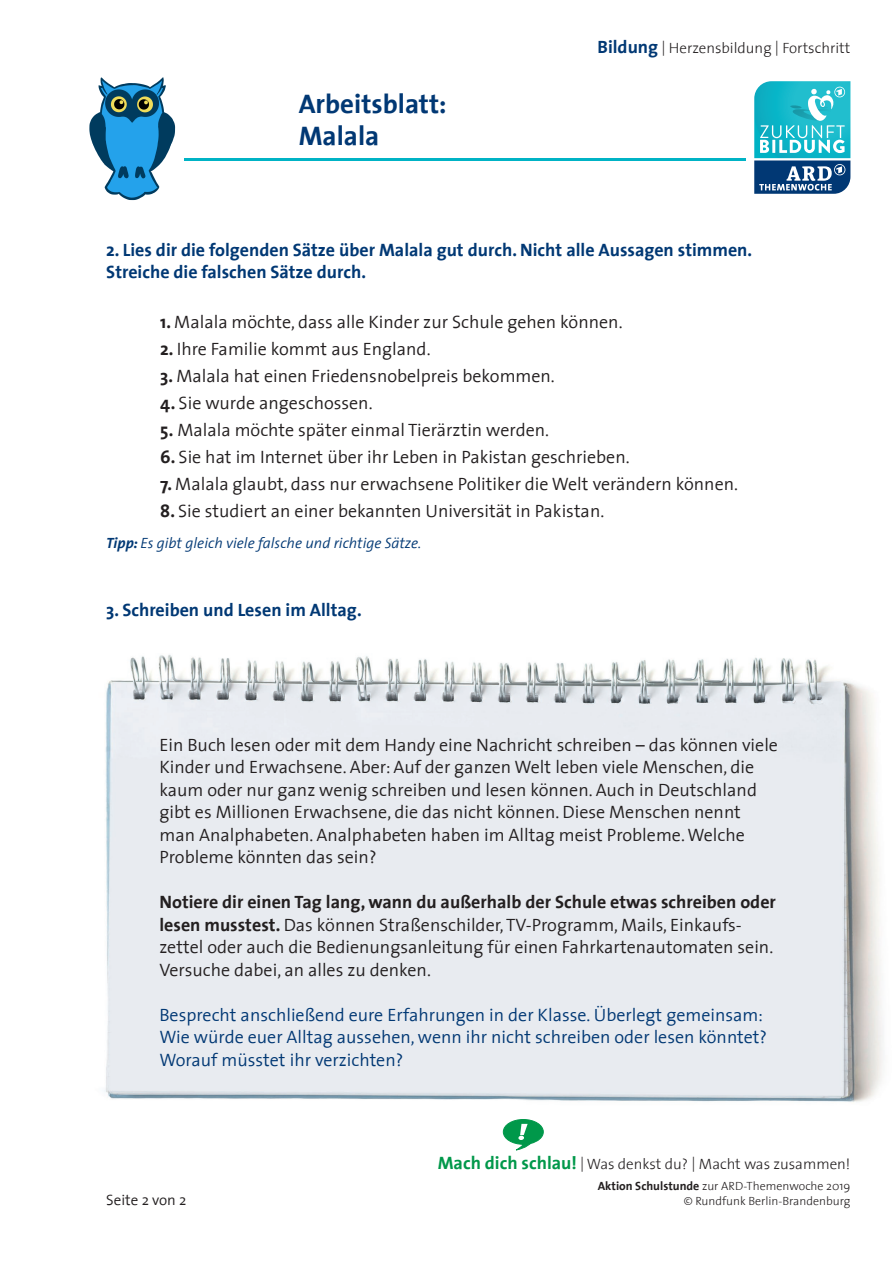
<style>
.page{position:relative;width:893px;height:1263px;background:#fff}
.page>*{position:absolute;margin:0;border:0;box-sizing:border-box;transform-origin:0 0}
.t1{font:700 27px/32.2px "The Sans 7";color:#013874}
.t2{font:300 18px/22.5px "The Sans 4";color:#231f20}
.t3{font:300 18px/22.5px "The Sans 4";color:#013874}
.t4{font:700 18px/22.5px "The Sans 7";color:#013874}
.t5{font:700 18px "The Sans 7";color:#231f20}
.t6{font:300 15px "The Sans 3";color:#231f20}
.t7{font:italic 300 15px "The Sans 4";color:#013874}
.t8{font:300 15px "The Sans 4";color:#231f20}
.t9{font:300 12px/15px "The Sans 3";color:#231f20;text-align:right}
.s1{font-family:"The Sans 7";font-weight:700;font-size:18px;color:#013874}
.s2{font-family:"The Sans 7";font-weight:700}
.s3{font-family:"The Sans 7";font-weight:700;font-size:18px;color:#00984a}
</style>
<div class="page">
<svg style="left:503px;top:1119px;width:41px;height:31px"></svg>
<svg style="left:754px;top:81px;width:96px;height:113px"></svg>
<img style="left:89px;top:77px;width:87px;height:124px">
<hr style="left:185px;top:158px;width:561px;height:3px;background:#00b3c5">
<img style="left:104px;top:654px;width:779px;height:448px">
<h1 class="t1" style="left:299px;top:87px;width:149px">Arbeitsblatt:<br>Malala</h1>
<p class="t6" style="left:598px;top:36px;width:254px"><span class="s1">Bildung</span> | Herzensbildung | Fortschritt</p>
<p class="t4" style="left:106px;top:238px;width:647px">2. Lies dir die folgenden Sätze über Malala gut durch. Nicht alle Aussagen stimmen.<br>Streiche die falschen Sätze durch.</p>
<p class="t2" style="left:160px;top:310px;width:464px"><span class="s2">1.</span> Malala möchte, dass alle Kinder zur Schule gehen können.</p>
<p class="t2" style="left:160px;top:337px;width:272px"><span class="s2">2.</span> Ihre Familie kommt aus England.</p>
<p class="t2" style="left:160px;top:364px;width:396px"><span class="s2">3.</span> Malala hat einen Friedensnobelpreis bekommen.</p>
<p class="t2" style="left:160px;top:391px;width:214px"><span class="s2">4.</span> Sie wurde angeschossen.</p>
<p class="t2" style="left:160px;top:418px;width:390px"><span class="s2">5.</span> Malala möchte später einmal Tierärztin werden.</p>
<p class="t2" style="left:160px;top:445px;width:471px"><span class="s2">6.</span> Sie hat im Internet über ihr Leben in Pakistan geschrieben.</p>
<p class="t2" style="left:160px;top:472px;width:579px"><span class="s2">7.</span> Malala glaubt, dass nur erwachsene Politiker die Welt verändern können.</p>
<p class="t2" style="left:160px;top:499px;width:445px"><span class="s2">8.</span> Sie studiert an einer bekannten Universität in Pakistan.</p>
<p class="t7" style="left:106px;top:531px;width:317px"><span class="s2">Tipp:</span> Es gibt gleich viele falsche und richtige Sätze.</p>
<p class="t4" style="left:106px;top:598px;width:257px">3. Schreiben und Lesen im Alltag.</p>
<p class="t2" style="left:159px;top:733px;width:620px">Ein Buch lesen oder mit dem Handy eine Nachricht schreiben – das können viele Kinder und Erwachsene. Aber: Auf der ganzen Welt leben viele Menschen, die kaum oder nur ganz wenig schreiben und lesen können. Auch in Deutschland gibt es Millionen Erwachsene, die das nicht können. Diese Menschen nennt man Analphabeten. Analphabeten haben im Alltag meist Probleme. Welche Probleme könnten das sein?</p>
<p class="t5" style="left:159px;top:887px;width:618px">Notiere dir einen Tag lang, wann du außerhalb der Schule etwas schreiben oder</p>
<p class="t2" style="left:159px;top:913px;width:615px"><span class="s2">lesen musstest.</span> Das können Straßenschilder, TV-Programm, Mails, Einkaufs&shy;zettel oder auch die Bedienungsanleitung für einen Fahrkartenautomaten sein.<br>Versuche dabei, an alles zu denken.</p>
<p class="t3" style="left:159px;top:1003px;width:609px">Besprecht anschließend eure Erfahrungen in der Klasse. Überlegt gemeinsam:<br>Wie würde euer Alltag aussehen, wenn ihr nicht schreiben oder lesen könntet?<br>Worauf müsstet ihr verzichten?</p>
<p class="t8" style="left:106px;top:1187px;width:82px">Seite 2 von 2</p>
<p class="t6" style="left:438px;top:1151px;width:414px"><span class="s3">Mach dich schlau!</span> | Was denkst du? | Macht was zusammen!</p>
<p class="t9" style="left:598px;top:1178px;width:254px"><span class="s2">Aktion Schulstunde</span> zur ARD-Themenwoche 2019 © Rundfunk Berlin-Brandenburg</p>
</div>
